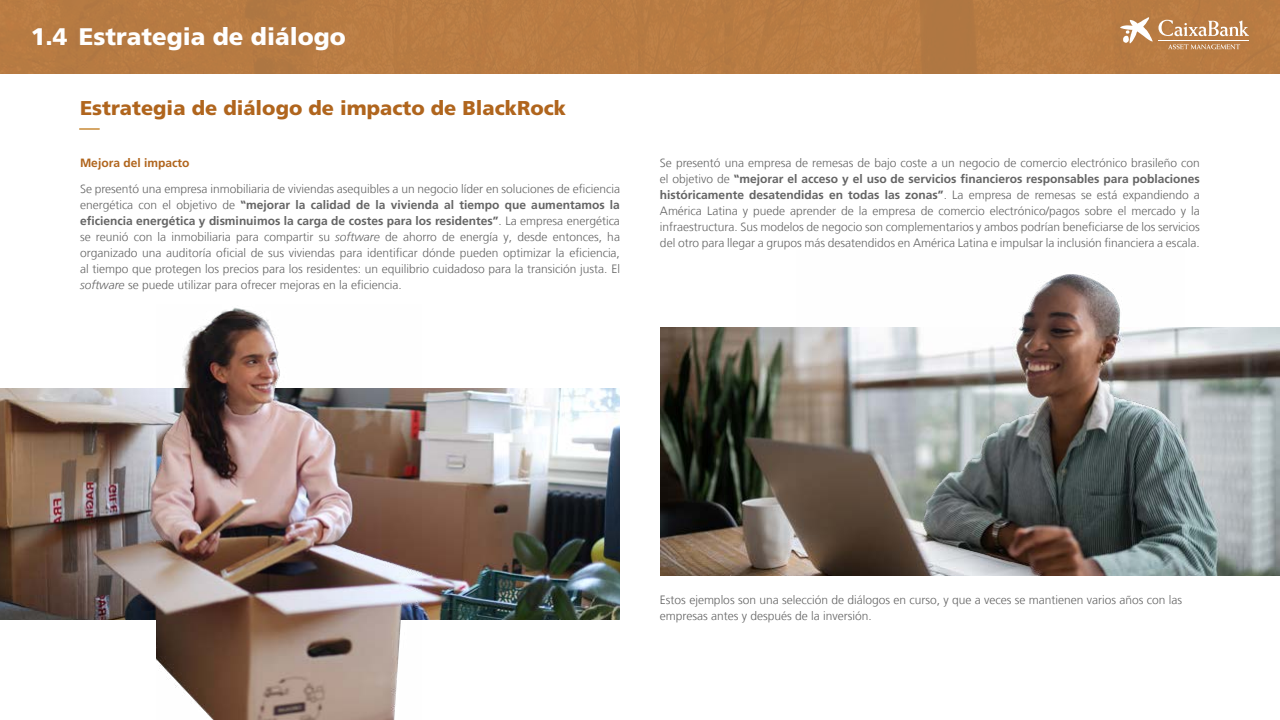
<style>
.page{position:relative;width:1280px;height:720px;background:#fff}
.page>*{position:absolute;margin:0;border:0;box-sizing:border-box;transform-origin:0 0}
.t1{font:900 24px "La Caixa Frutiger";color:#fff}
.t2{font:900 20px "La Caixa Frutiger";color:#b0651d}
.t3{font:300 12px/16px "La Caixa Frutiger";color:#646464;text-align:justify}
.t4{font:700 12px "La Caixa Frutiger";color:#b0651d}
.s1{font-weight:700}
.s2{font-style:italic}
</style>
<div class="page">
<img style="left:660px;top:328px;width:620px;height:247px">
<img style="left:0;top:388px;width:620px;height:232px">
<div style="left:0;top:0;width:1280px;height:74px;background:#b87b43"></div>
<svg style="left:1120px;top:17px;width:129px;height:32px"></svg>
<hr style="left:1159px;top:40px;width:90px;height:1px;background:#fff">
<svg style="left:80px;top:128px;width:19px;height:2px"></svg>
<img style="left:156px;top:308px;width:265px;height:412px">
<img style="left:796px;top:274px;width:389px;height:301px">
<h1 class="t1" style="left:31px;top:22px;width:316px">1.4 Estrategia de diálogo</h1>
<h2 class="t2" style="left:80px;top:96px;width:487px">Estrategia de diálogo de impacto de BlackRock</h2>
<p class="t4" style="left:80px;top:155px;width:111px">Mejora del impacto</p>
<p class="t3" style="left:80px;top:181px;width:542px">Se presentó una empresa inmobiliaria de viviendas asequibles a un negocio líder en soluciones de eficiencia energética con el objetivo de <span class="s1">“mejorar la calidad de la vivienda al tiempo que aumentamos la eficiencia energética y disminuimos la carga de costes para los residentes”</span>. La empresa energética se reunió con la inmobiliaria para compartir su <span class="s2">software</span> de ahorro de energía y, desde entonces, ha organizado una auditoría oficial de sus viviendas para identificar dónde pueden optimizar la eficiencia, al tiempo que protegen los precios para los residentes: un equilibrio cuidadoso para la transición justa. El <span class="s2">software</span> se puede utilizar para ofrecer mejoras en la eficiencia.</p>
<p class="t3" style="left:660px;top:155px;width:542px">Se presentó una empresa de remesas de bajo coste a un negocio de comercio electrónico brasileño con el objetivo de <span class="s1">“mejorar el acceso y el uso de servicios financieros responsables para poblaciones históricamente desatendidas en todas las zonas”</span>. La empresa de remesas se está expandiendo a América Latina y puede aprender de la empresa de comercio electrónico/pagos sobre el mercado y la infraestructura. Sus modelos de negocio son complementarios y ambos podrían beneficiarse de los servicios del otro para llegar a grupos más desatendidos en América Latina e impulsar la inclusión financiera a escala.</p>
<p class="t3" style="left:660px;top:592px;width:524px">Estos ejemplos son una selección de diálogos en curso, y que a veces se mantienen varios años con las empresas antes y después de la inversión.</p>
</div>
